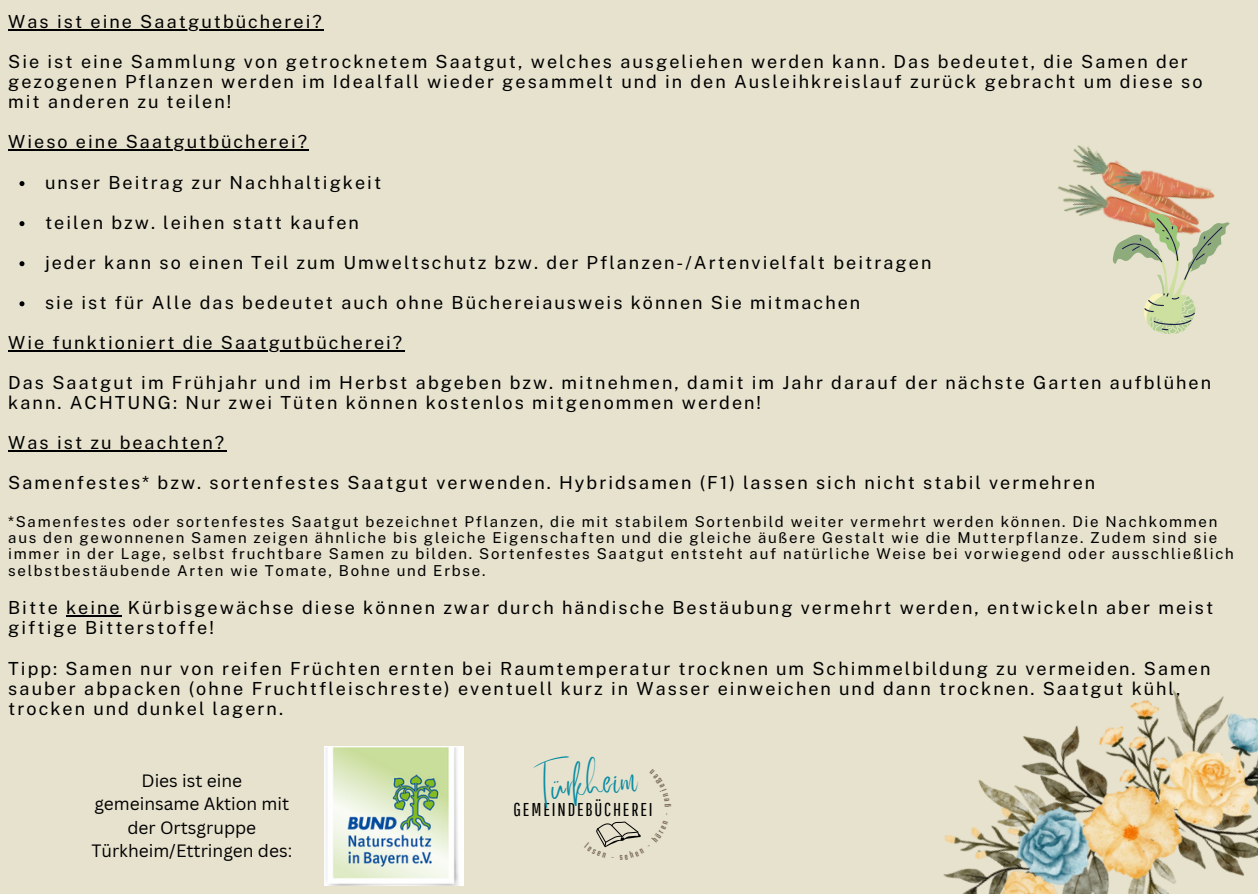
<style>
.page{position:relative;width:1258px;height:894px;background:#fff}
.page>*{position:absolute;margin:0;border:0;box-sizing:border-box;transform-origin:0 0}
.t1{font:30.9px "Better Saturday";color:#078ba2}
.t2{font:18.6px "Pathway Gothic One";letter-spacing:.1em;color:#000}
.t3{font:18px/20.1px "Public Sans";letter-spacing:.115em;color:#000}
.t4{font:17.4px/23.1px "Canva Sans";color:#000;text-align:center}
.t5{font:15px/16.2px "Public Sans";letter-spacing:.115em;color:#000}
</style>
<div class="page">
<div style="left:0;top:0;width:1258px;height:893px;background:#e6e2ce"></div>
<svg style="left:19px;top:181px;width:5px;height:5px"></svg>
<svg style="left:19px;top:221px;width:5px;height:5px"></svg>
<svg style="left:19px;top:261px;width:5px;height:5px"></svg>
<svg style="left:19px;top:301px;width:5px;height:5px"></svg>
<hr style="left:8px;top:29px;width:316px;height:2px;background:#000">
<hr style="left:8px;top:150px;width:301px;height:1px;background:#000">
<hr style="left:8px;top:350px;width:396px;height:1px;background:#000">
<hr style="left:8px;top:450px;width:218px;height:1px;background:#000">
<hr style="left:66px;top:615px;width:56px;height:1px;background:#000">
<img style="left:324px;top:746px;width:140px;height:139px">
<img style="left:943px;top:690px;width:315px;height:203px">
<img style="left:1057px;top:145px;width:158px;height:74px">
<svg style="left:1112px;top:210px;width:117px;height:124px"></svg>
<svg style="left:596px;top:821px;width:45px;height:27px"></svg>
<p class="t3" style="left:8px;top:12px;width:315px">Was ist eine Saatgutbücherei?</p>
<p class="t3" style="left:8px;top:52px;width:1196px">Sie ist eine Sammlung von getrocknetem Saatgut, welches ausgeliehen werden kann. Das bedeutet, die Samen der gezogenen Pflanzen werden im Idealfall wieder gesammelt und in den Ausleihkreislauf zurück gebracht um diese so mit anderen zu teilen!</p>
<p class="t3" style="left:8px;top:132px;width:300px">Wieso eine Saatgutbücherei?</p>
<p class="t3" style="left:45px;top:172px;width:338px">unser Beitrag zur Nachhaltigkeit</p>
<p class="t3" style="left:45px;top:212px;width:315px">teilen bzw. leihen statt kaufen</p>
<p class="t3" style="left:45px;top:252px;width:888px">jeder kann so einen Teil zum Umweltschutz bzw. der Pflanzen-/Artenvielfalt beitragen</p>
<p class="t3" style="left:45px;top:292px;width:817px">sie ist für Alle das bedeutet auch ohne Büchereiausweis können Sie mitmachen</p>
<p class="t3" style="left:8px;top:332px;width:396px">Wie funktioniert die Saatgutbücherei?</p>
<p class="t3" style="left:8px;top:372px;width:1204px">Das Saatgut im Frühjahr und im Herbst abgeben bzw. mitnehmen, damit im Jahr darauf der nächste Garten aufblühen kann. ACHTUNG: Nur zwei Tüten können kostenlos mitgenommen werden!</p>
<p class="t3" style="left:8px;top:432px;width:217px">Was ist zu beachten?</p>
<p class="t3" style="left:8px;top:472px;width:1088px">Samenfestes* bzw. sortenfestes Saatgut verwenden. Hybridsamen (F1) lassen sich nicht stabil vermehren</p>
<p class="t5" style="left:8px;top:513px;width:1227px">*Samenfestes oder sortenfestes Saatgut bezeichnet Pflanzen, die mit stabilem Sortenbild weiter vermehrt werden können. Die Nachkommen aus den gewonnenen Samen zeigen ähnliche bis gleiche Eigenschaften und die gleiche äußere Gestalt wie die Mutterpflanze. Zudem sind sie immer in der Lage, selbst fruchtbare Samen zu bilden. Sortenfestes Saatgut entsteht auf natürliche Weise bei vorwiegend oder ausschließlich selbstbestäubende Arten wie Tomate, Bohne und Erbse.</p>
<p class="t3" style="left:8px;top:597px;width:1207px">Bitte keine Kürbisgewächse diese können zwar durch händische Bestäubung vermehrt werden, entwickeln aber meist giftige Bitterstoffe!</p>
<p class="t3" style="left:8px;top:657px;width:1204px">Tipp: Samen nur von reifen Früchten ernten bei Raumtemperatur trocknen um Schimmelbildung zu vermeiden. Samen sauber abpacken (ohne Fruchtfleischreste) eventuell kurz in Wasser einweichen und dann trocknen. Saatgut kühl, trocken und dunkel lagern.</p>
<p class="t4" style="left:91px;top:768px;width:202px">Dies ist eine gemeinsame Aktion mit der Ortsgruppe<br>Türkheim/Ettringen des:</p>
<h1 class="t1" style="left:534px;top:781px;width:105px;rotate:-5deg">Türkheim</h1>
<p class="t2" style="left:513px;top:798px;width:141px">GEMEINDEBÜCHEREI</p>
</div>
